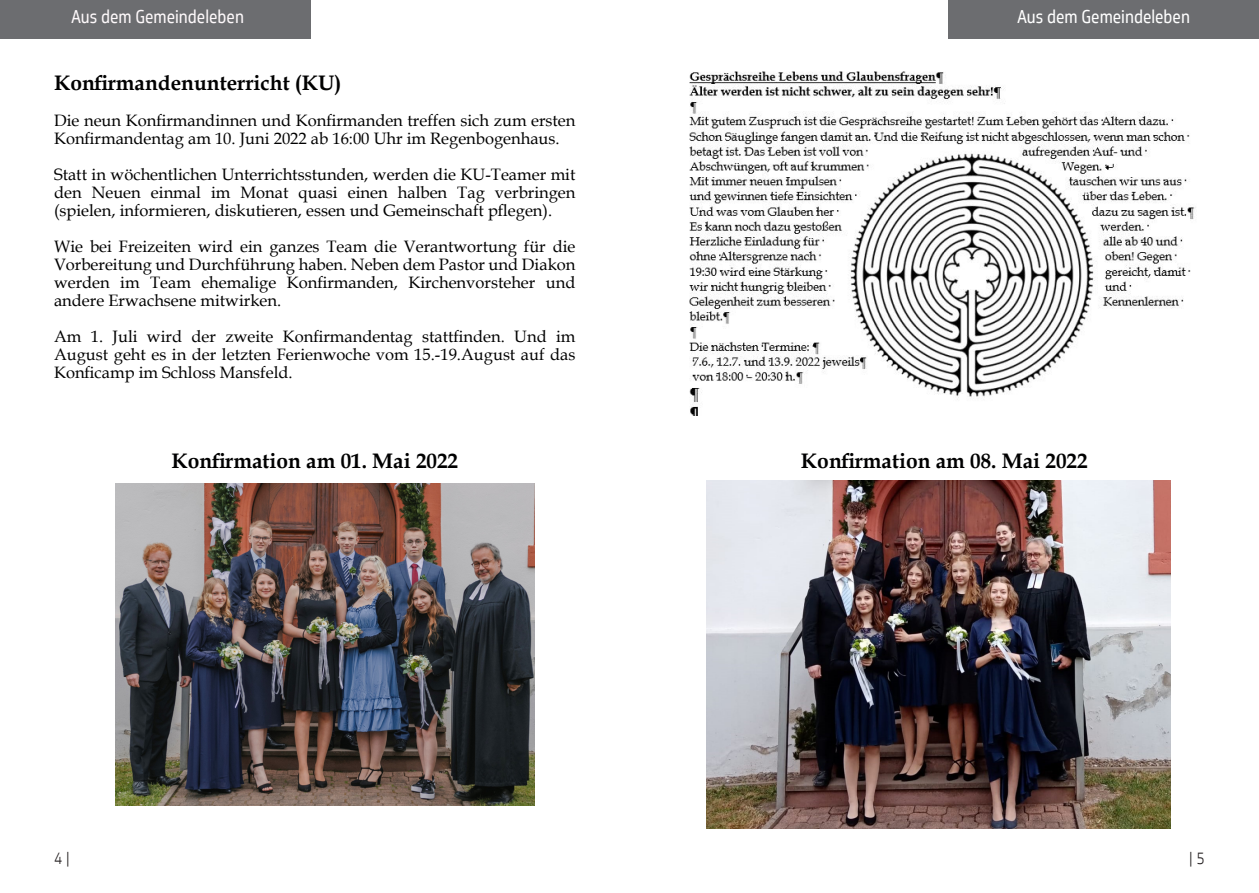
<style>
.page{position:relative;width:1259px;height:893px;background:#fff}
.page>*{position:absolute;margin:0;border:0;box-sizing:border-box;transform-origin:0 0}
.t1{font:700 21px "Book Antiqua";color:#000001}
.t2{font:18px "Soleto";color:#fef9fb;scale:.85 1}
.t3{font:18px "Soleto";color:#fff;scale:.85 1}
.t4{font:16.5px/18px "Book Antiqua";color:#000001;text-align:justify}
.t5{font:300 16.5px "Soleto";color:#231f20;scale:.88 1}
</style>
<div class="page">
<div style="left:948px;top:0;width:311px;height:38px;background:#6c6d70"></div>
<div style="left:0;top:0;width:311px;height:38px;background:#6c6d70"></div>
<img style="left:116px;top:483px;width:419px;height:322px">
<img style="left:706px;top:481px;width:464px;height:347px">
<img style="left:689px;top:71px;width:507px;height:345px">
<p class="t2" style="left:71px;top:10px;width:205px">Aus dem Gemeindeleben</p>
<p class="t3" style="left:1017px;top:10px;width:205px">Aus dem Gemeindeleben</p>
<p class="t1" style="left:54px;top:75px;width:289px">Konfirmandenunterricht (KU)</p>
<p class="t4" style="left:54px;top:113px;width:523px">Die neun Konfirmandinnen und Konfirmanden treffen sich zum ersten<br>Konfirmandentag am 10. Juni 2022 ab 16:00 Uhr im Regenbogenhaus.</p>
<p class="t4" style="left:54px;top:167px;width:523px">Statt in wöchentlichen Unterrichtsstunden, werden die KU-Teamer mit den Neuen einmal im Monat quasi einen halben Tag verbringen (spielen, informieren, diskutieren, essen und Gemeinschaft pflegen).</p>
<p class="t4" style="left:54px;top:239px;width:523px">Wie bei Freizeiten wird ein ganzes Team die Verantwortung für die Vorbereitung und Durchführung haben. Neben dem Pastor und Diakon werden im Team ehemalige Konfirmanden, Kirchenvorsteher und andere Erwachsene mitwirken.</p>
<p class="t4" style="left:54px;top:329px;width:523px">Am 1. Juli wird der zweite Konfirmandentag stattfinden. Und im August geht es in der letzten Ferienwoche vom 15.-19.August auf das Konficamp im Schloss Mansfeld.</p>
<p class="t1" style="left:171px;top:453px;width:288px">Konfirmation am 01. Mai 2022</p>
<p class="t1" style="left:801px;top:453px;width:288px">Konfirmation am 08. Mai 2022</p>
<p class="t5" style="left:54px;top:851px;width:19px">4 |</p>
<p class="t5" style="left:1189px;top:851px;width:19px">|5</p>
</div>
